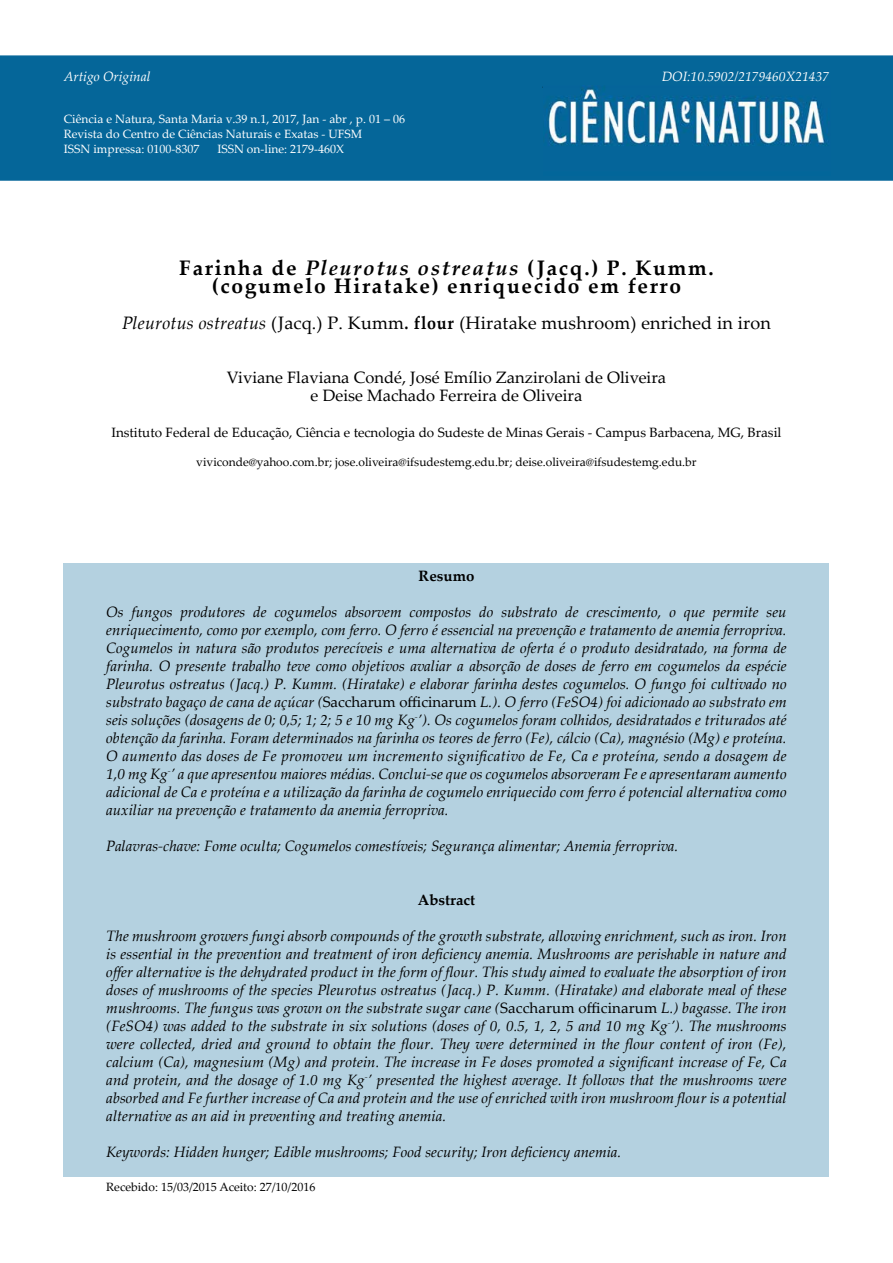
<style>
.page{position:relative;width:893px;height:1263px;background:#fff}
.page>*{position:absolute;margin:0;border:0;box-sizing:border-box;transform-origin:0 0}
.t1{font:700 21px/18px "Palatino Linotype";letter-spacing:.08em;color:#000;text-align:center}
.t2{font:18px "Palatino Linotype";letter-spacing:.01em;color:#000}
.t3{font:16.5px/18px "Palatino Linotype";color:#000;text-align:center}
.t4{font:italic 15px/18px "Palatino Linotype";color:#000;text-align:justify}
.t5{font:700 15px "Palatino Linotype";color:#000}
.t6{font:13.5px "Palatino Linotype";color:#000}
.t7{font:italic 13.5px "Palatino Linotype";color:#fff}
.t8{font:12px/15px "Palatino Linotype";color:#fff}
.t9{font:12px "Palatino Linotype";color:#000}
.s1{font-style:italic}
.s2{font-weight:700}
.s3{font-style:normal}
</style>
<div class="page">
<div style="left:0;top:55px;width:893px;height:126px;background:#056699;border:2px solid #056699"></div>
<hr style="left:543px;top:87px;width:286px;height:1px;background:#000">
<img style="left:544px;top:87px;width:285px;height:59px">
<div style="left:64px;top:563px;width:765px;height:614px;background:#b4d1e0"></div>
<p class="t7" style="left:64px;top:67px;width:88px">Artigo Original</p>
<p class="t7" style="left:662px;top:67px;width:169px">DOI:10.5902/2179460X21437</p>
<p class="t8" style="left:64px;top:111px;width:343px">Ciência e Natura, Santa Maria v.39 n.1, 2017, Jan - abr , p. 01 – 06<br>Revista do Centro de Ciências Naturais e Exatas - UFSM<br>ISSN impressa: 0100-8307</p>
<p class="t8" style="left:217px;top:141px;width:128px">ISSN on-line: 2179-460X</p>
<h1 class="t1" style="left:179px;top:258px;width:536px">Farinha de <span class="s1">Pleurotus ostreatus</span> (Jacq.) P. Kumm. (cogumelo Hiratake) enriquecido em ferro</h1>
<p class="t2" style="left:122px;top:310px;width:650px"><span class="s1">Pleurotus ostreatus</span> (Jacq.) P. Kumm<span class="s2">. flour</span> (Hiratake mushroom) enriched in iron</p>
<p class="t3" style="left:227px;top:368px;width:441px">Viviane Flaviana Condé, José Emílio Zanzirolani de Oliveira e Deise Machado Ferreira de Oliveira</p>
<p class="t6" style="left:111px;top:423px;width:672px">Instituto Federal de Educação, Ciência e tecnologia do Sudeste de Minas Gerais - Campus Barbacena, MG, Brasil</p>
<p class="t9" style="left:196px;top:453px;width:502px">viviconde@yahoo.com.br; jose.oliveira@ifsudestemg.edu.br; deise.oliveira@ifsudestemg.edu.br</p>
<p class="t5" style="left:419px;top:565px;width:57px">Resumo</p>
<p class="t4" style="left:106px;top:603px;width:682px">Os fungos produtores de cogumelos absorvem compostos do substrato de crescimento, o que permite seu enriquecimento, como por exemplo, com ferro. O ferro é essencial na prevenção e tratamento de anemia ferropriva.<br>Cogumelos in natura são produtos perecíveis e uma alternativa de oferta é o produto desidratado, na forma de farinha. O presente trabalho teve como objetivos avaliar a absorção de doses de ferro em cogumelos da espécie Pleurotus ostreatus (Jacq.) P. Kumm. (Hiratake) e elaborar farinha destes cogumelos. O fungo foi cultivado no substrato bagaço de cana de açúcar (<span class="s3">Saccharum officinarum</span> L.). O ferro (FeSO4) foi adicionado ao substrato em seis soluções (dosagens de 0; 0,5; 1; 2; 5 e 10 mg Kg<sup>-</sup>’). Os cogumelos foram colhidos, desidratados e triturados até obtenção da farinha. Foram determinados na farinha os teores de ferro (Fe), cálcio (Ca), magnésio (Mg) e proteína.<br>O aumento das doses de Fe promoveu um incremento significativo de Fe, Ca e proteína, sendo a dosagem de 1,0 mg Kg<sup>-</sup>’ a que apresentou maiores médias. Conclui-se que os cogumelos absorveram Fe e apresentaram aumento adicional de Ca e proteína e a utilização da farinha de cogumelo enriquecido com ferro é potencial alternativa como auxiliar na prevenção e tratamento da anemia ferropriva.</p>
<p class="t4" style="left:106px;top:837px;width:574px">Palavras-chave: Fome oculta; Cogumelos comestíveis; Segurança alimentar; Anemia ferropriva.</p>
<p class="t5" style="left:418px;top:889px;width:59px">Abstract</p>
<p class="t4" style="left:106px;top:927px;width:682px">The mushroom growers fungi absorb compounds of the growth substrate, allowing enrichment, such as iron. Iron is essential in the prevention and treatment of iron deficiency anemia. Mushrooms are perishable in nature and offer alternative is the dehydrated product in the form of flour. This study aimed to evaluate the absorption of iron doses of mushrooms of the species Pleurotus ostreatus (Jacq.) P. Kumm. (Hiratake) and elaborate meal of these mushrooms. The fungus was grown on the substrate sugar cane (<span class="s3">Saccharum officinarum</span> L.) bagasse. The iron (FeSO4) was added to the substrate in six solutions (doses of 0, 0.5, 1, 2, 5 and 10 mg Kg<sup>-</sup>’). The mushrooms were collected, dried and ground to obtain the flour. They were determined in the flour content of iron (Fe), calcium (Ca), magnesium (Mg) and protein. The increase in Fe doses promoted a significant increase of Fe, Ca and protein, and the dosage of 1.0 mg Kg<sup>-</sup>’ presented the highest average. It follows that the mushrooms were absorbed and Fe further increase of Ca and protein and the use of enriched with iron mushroom flour is a potential alternative as an aid in preventing and treating anemia.</p>
<p class="t4" style="left:106px;top:1143px;width:516px">Keywords: Hidden hunger; Edible mushrooms; Food security; Iron deficiency anemia.</p>
<p class="t9" style="left:106px;top:1178px;width:211px">Recebido: 15/03/2015 Aceito: 27/10/2016</p>
</div>
